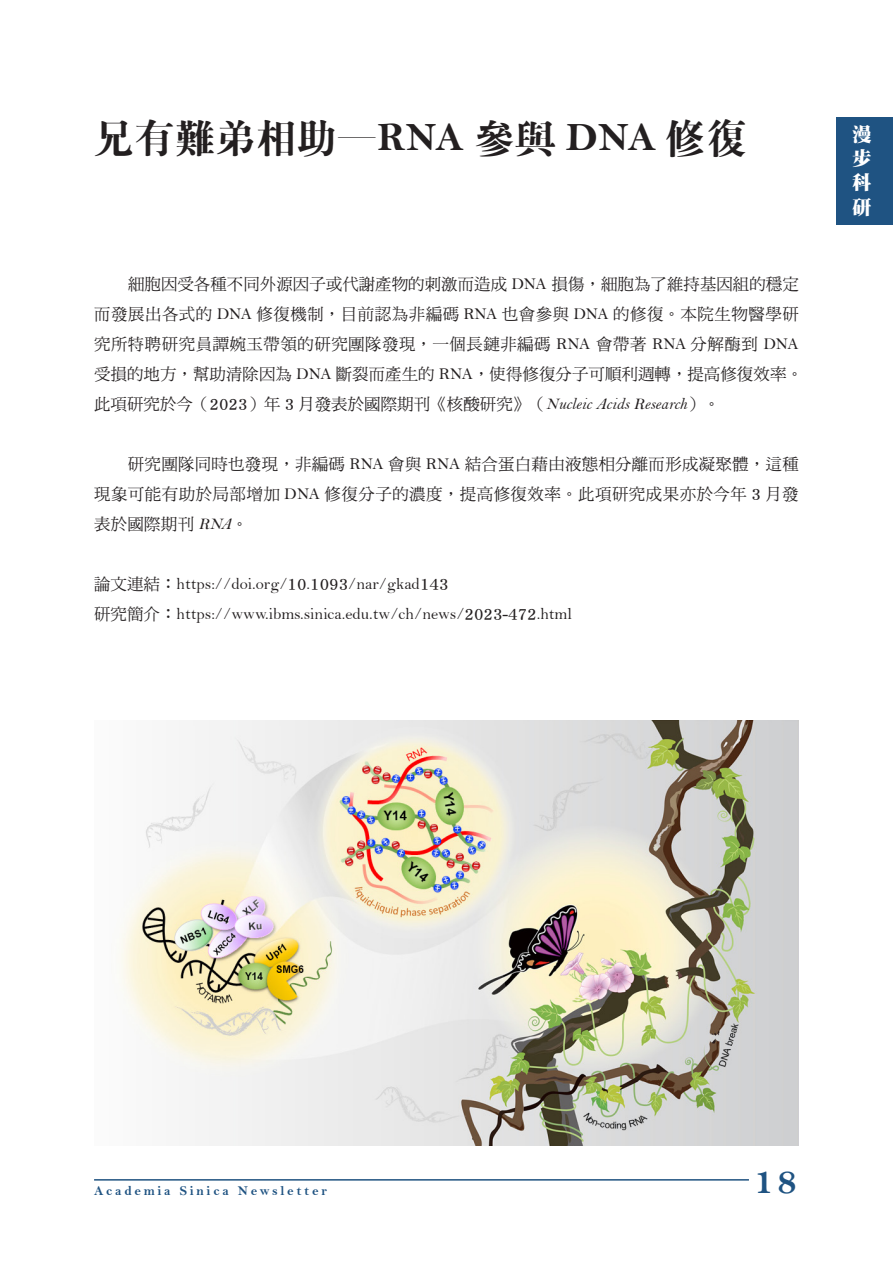
<style>
.page{position:relative;width:893px;height:1263px;background:#fff}
.page>*{position:absolute;margin:0;border:0;box-sizing:border-box;transform-origin:0 0}
.t1{font:40.5px "DF Ming XB WIN BF";color:#231f20}
.t2{font:40.5px "Bell MT Bold";color:#1f5382}
.t3{font:19.5px/24.3px "DF Ming W12 WIN BF";color:#fff;text-align:justify}
.t4{font:16.5px/30px "DF Ming Md HKP BF";letter-spacing:.015em;color:#231f20}
.t5{font:16.5px "Bell";color:#231f20}
.t6{font:13.5px "Bell MT Bold";letter-spacing:.2em;color:#1f5382}
.s1{font-family:"Bell MT Bold"}
.s2{font-family:"Bell"}
.s3{font-family:"Bell MT Italic"}
.s4{font-family:"DF Ming Md HKP BF"}
</style>
<div class="page">
<div style="left:836px;top:117px;width:57px;height:108px;background:#1f5382"></div>
<hr style="left:94px;top:1179px;width:655px;height:1px;background:#205381">
<img style="left:120px;top:721px;width:679px;height:424px">
<p class="t1" style="left:94px;top:117px;width:655px">兄有難弟相助—<span class="s1">RNA</span> 參與 <span class="s1">DNA</span> 修復</p>
<p class="t4" style="left:94px;top:269px;width:710px;text-indent:34px">細胞因受各種不同外源因子或代謝產物的刺激而造成 <span class="s2">DNA</span> 損傷，細胞為了維持基因組的穩定而發展出各式的 <span class="s2">DNA</span> 修復機制，目前認為非編碼 <span class="s2">RNA</span> 也會參與 <span class="s2">DNA</span> 的修復。本院生物醫學研究所特聘研究員譚婉玉帶領的研究團隊發現，一個長鏈非編碼 <span class="s2">RNA</span> 會帶著 <span class="s2">RNA</span> 分解酶到 <span class="s2">DNA</span>受損的地方，幫助清除因為 <span class="s2">DNA</span> 斷裂而產生的 <span class="s2">RNA</span>，使得修復分子可順利週轉，提高修復效率。此項研究於今（2023）年 3 月發表於國際期刊《核酸研究》（<span class="s3">Nucleic Acids Research</span>）。</p>
<p class="t4" style="left:94px;top:449px;width:706px;text-align:justify;text-indent:34px">研究團隊同時也發現，非編碼 <span class="s2">RNA</span> 會與 <span class="s2">RNA</span> 結合蛋白藉由液態相分離而形成凝聚體，這種現象可能有助於局部增加 <span class="s2">DNA</span> 修復分子的濃度，提高修復效率。此項研究成果亦於今年 3 月發表於國際期刊 <span class="s3">RNA</span>。</p>
<p class="t5" style="left:94px;top:573px;width:356px"><span class="s4">論文連結：</span>https://doi.org/<span class="s4">10</span>.<span class="s4">1093</span>/nar/gkad<span class="s4">143</span></p>
<p class="t5" style="left:94px;top:603px;width:480px"><span class="s4">研究簡介：</span>https://www.ibms.sinica.edu.tw/ch/news/<span class="s4">2023</span>-<span class="s4">472</span>.html</p>
<p class="t3" style="left:852px;top:122px;width:21px">漫步科研</p>
<p class="t6" style="left:94px;top:1182px;width:234px">Academia Sinica Newsletter</p>
<h1 class="t2" style="left:753px;top:1155px;width:47px">18</h1>
</div>
